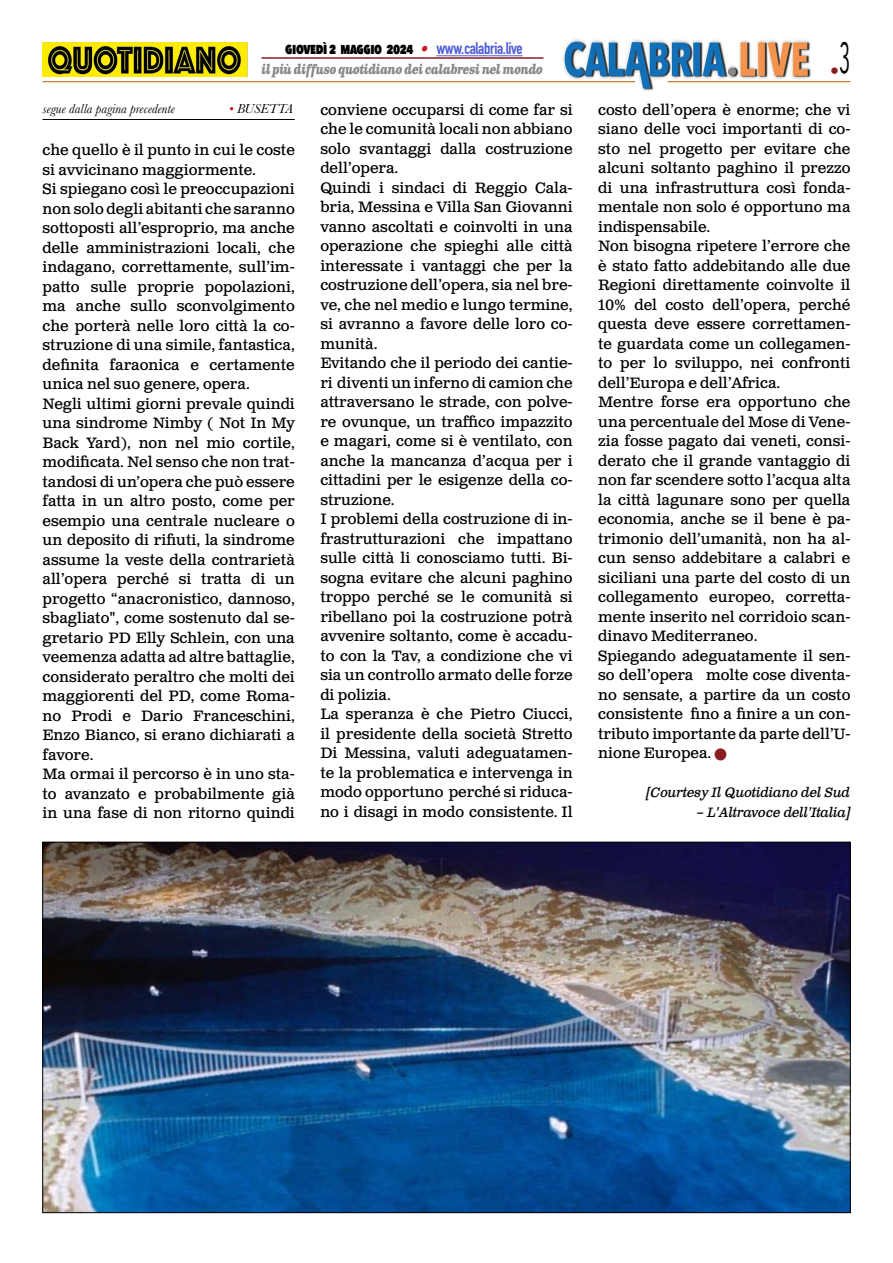
<style>
.page{position:relative;width:893px;height:1263px;background:#fff}
.page>*{position:absolute;margin:0;border:0;box-sizing:border-box;transform-origin:0 0}
.t1{font:18px "Avenir Next Condensed";color:#8b1c1f}
.t2{font:15px/19.5px "Clarendon Text Pro";color:#000}
.t3{font:800 15px "Avenir Next Condensed";letter-spacing:-.03em;color:#000;scale:.9 1}
.t4{font:italic 13.5px "Clarendon Text Pro";letter-spacing:-.02em;color:#000}
.t5{font:italic 700 13.5px "Clarendon Text Pro";letter-spacing:-.05em;color:#878787;scale:.79 1}
.t6{font:italic 13.5px "Baskerville";color:#000}
.s1{font-family:"Clarendon Text Pro";font-weight:700;font-style:italic;color:#ca181a}
.s2{font-family:"DIN Condensed";font-weight:700;font-size:16.5px;color:#4f5cd6}
.s3{color:#ca181a}
.s4{color:#8b1c1f}
</style>
<div class="page">
<img style="left:563px;top:39px;width:248px;height:51px">
<hr style="left:43px;top:81px;width:592px;height:1px;background:#c85a19">
<hr style="left:668px;top:81px;width:182px;height:1px;background:#c85a19">
<hr style="left:436px;top:55px;width:87px;height:1px;background:#4f5cd6">
<hr style="left:261px;top:57px;width:282px;height:2px;background:#8b1c1f">
<img style="left:43px;top:42px;width:204px;height:35px">
<hr style="left:43px;top:119px;width:252px;height:1px;background:#000">
<img style="left:45px;top:844px;width:803px;height:367px">
<p class="t3" style="left:285px;top:39px;width:265px">GIOVEDÌ 2 MAGGIO 2024 <span class="s1">•</span> <span class="s2">www.calabria.live</span></p>
<p class="t5" style="left:261px;top:61px;width:358px">il più diffuso quotidiano dei calabresi nel mondo</p>
<p class="t1" style="left:830px;top:55px;width:22px">•<sup>3</sup></p>
<p class="t6" style="left:43px;top:100px;width:134px">segue dalla pagina precedente</p>
<p class="t6" style="left:229px;top:100px;width:66px"><span class="s3">•</span> BUSETTA</p>
<p class="t2" style="left:43px;top:141px;width:254px">che quello è il punto in cui le coste si avvicinano maggiormente.<br>Si spiegano così le preoccupazioni non solo degli abitanti che saranno sottoposti all’esproprio, ma anche delle amministrazioni locali, che indagano, correttamente, sull’im&shy;patto sulle proprie popolazioni, ma anche sullo sconvolgimento che porterà nelle loro città la co&shy;struzione di una simile, fantastica, definita faraonica e certamente unica nel suo genere, opera.<br>Negli ultimi giorni prevale quindi una sindrome Nimby ( Not In My<br>Back Yard), non nel mio cortile, modificata. Nel senso che non trat&shy;tandosi di un’opera che può essere fatta in un altro posto, come per esempio una centrale nucleare o un deposito di rifiuti, la sindrome assume la veste della contrarietà all’opera perché si tratta di un progetto “anacronistico, dannoso, sbagliato", come sostenuto dal se&shy;gretario PD Elly Schlein, con una veemenza adatta ad altre battaglie, considerato peraltro che molti dei maggiorenti del PD, come Roma&shy;no Prodi e Dario Franceschini,<br>Enzo Bianco, si erano dichiarati a favore.<br>Ma ormai il percorso è in uno sta&shy;to avanzato e probabilmente già in una fase di non ritorno quindi</p>
<p class="t2" style="left:320px;top:101px;width:254px">conviene occuparsi di come far si che le comunità locali non abbiano solo svantaggi dalla costruzione dell’opera.<br>Quindi i sindaci di Reggio Cala&shy;bria, Messina e Villa San Giovanni vanno ascoltati e coinvolti in una operazione che spieghi alle città interessate i vantaggi che per la costruzione dell’opera, sia nel bre&shy;ve, che nel medio e lungo termine, si avranno a favore delle loro co&shy;munità.<br>Evitando che il periodo dei cantie&shy;ri diventi un inferno di camion che attraversano le strade, con polve&shy;re ovunque, un traffico impazzito e magari, come si è ventilato, con anche la mancanza d’acqua per i cittadini per le esigenze della co&shy;struzione.<br>I problemi della costruzione di in&shy;frastrutturazioni che impattano sulle città li conosciamo tutti. Bi&shy;sogna evitare che alcuni paghino troppo perché se le comunità si ribellano poi la costruzione potrà avvenire soltanto, come è accadu&shy;to con la Tav, a condizione che vi sia un controllo armato delle forze di polizia.<br>La speranza è che Pietro Ciucci, il presidente della società Stretto<br>Di Messina, valuti adeguatamen&shy;te la problematica e intervenga in modo opportuno perché si riduca&shy;no i disagi in modo consistente. Il</p>
<p class="t2" style="left:598px;top:101px;width:254px">costo dell’opera è enorme; che vi siano delle voci importanti di co&shy;sto nel progetto per evitare che alcuni soltanto paghino il prezzo di una infrastruttura così fonda&shy;mentale non solo é opportuno ma indispensabile.<br>Non bisogna ripetere l’errore che è stato fatto addebitando alle due<br>Regioni direttamente coinvolte il<br>10% del costo dell’opera, perché questa deve essere correttamen&shy;te guardata come un collegamen&shy;to per lo sviluppo, nei confronti dell’Europa e dell’Africa.<br>Mentre forse era opportuno che una percentuale del Mose di Vene&shy;zia fosse pagato dai veneti, consi&shy;derato che il grande vantaggio di non far scendere sotto l’acqua alta la città lagunare sono per quella economia, anche se il bene è pa&shy;trimonio dell’umanità, non ha al&shy;cun senso addebitare a calabri e siciliani una parte del costo di un collegamento europeo, corretta&shy;mente inserito nel corridoio scan&shy;dinavo Mediterraneo.<br>Spiegando adeguatamente il sen&shy;so dell’opera molte cose diventa&shy;no sensate, a partire da un costo consistente fino a finire a un con&shy;tributo importante da parte dell’U&shy;nione Europea. <span class="s4">■</span></p>
<p class="t4" style="left:647px;top:784px;width:205px">[Courtesy Il Quotidiano del Sud</p>
<p class="t4" style="left:696px;top:804px;width:155px">– L'Altravoce dell'Italia]</p>
</div>
